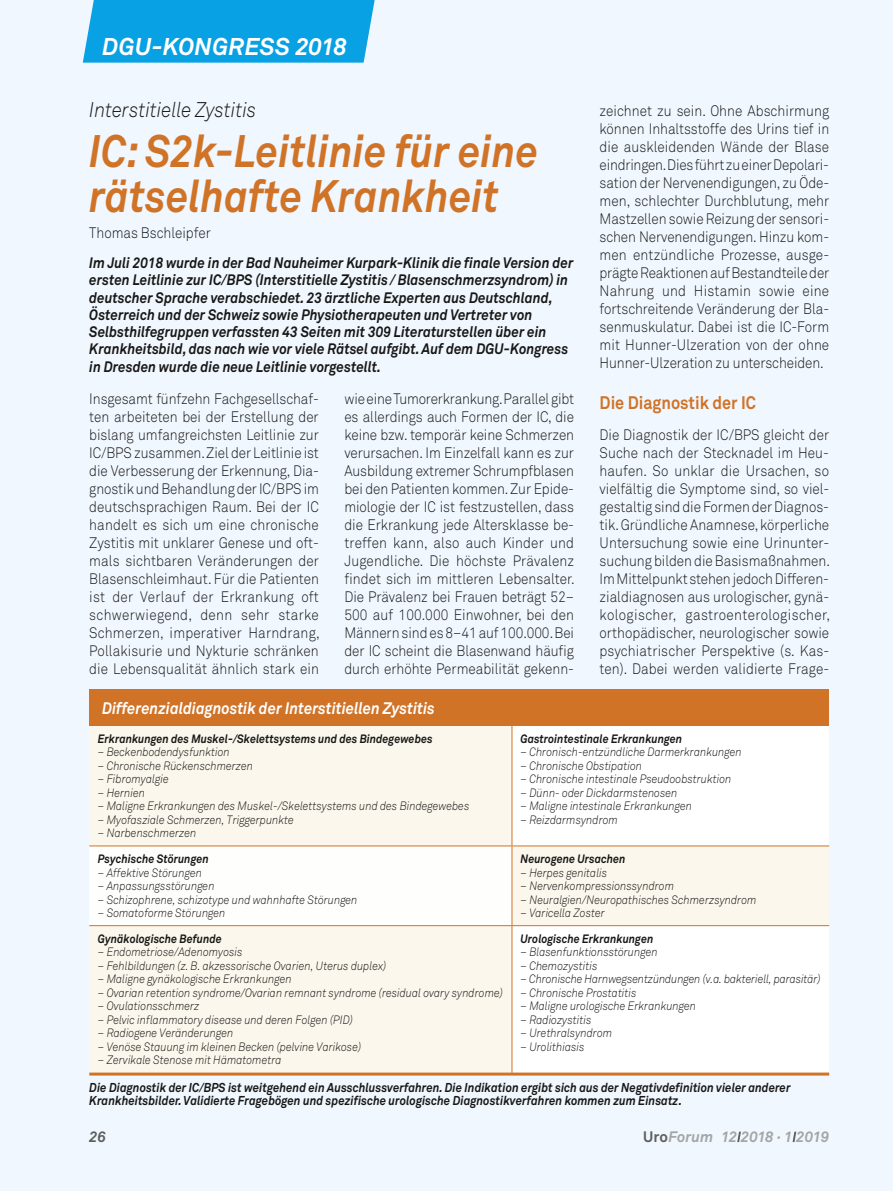
<style>
.page{position:relative;width:893px;height:1191px;background:#f0f7fe}
.page>*{position:absolute;margin:0;border:0;box-sizing:border-box;transform-origin:0 0}
.t1{font:italic 700 45px/45px "Akkurat Pro";color:#d07327;scale:.9 1}
.t2{font:italic 700 24px "Akkurat Pro";letter-spacing:.005em;color:#fff}
.t3{font:italic 300 21px "Akkurat Pro";color:#181716;scale:.9 1}
.t4{font:700 18px "Akkurat Pro";color:#d07327;scale:.9 1}
.t5{font:italic 700 16.5px "Akkurat Pro";color:#fff;scale:.9 1}
.t6{font:300 15px/18px "Akkurat Pro";color:#181716;text-align:justify;scale:.9 1}
.t7{font:italic 700 15px/17.2px "Akkurat Pro";color:#181716;scale:.9 1}
.t8{font:italic 700 15px "Akkurat Pro";letter-spacing:-.005em;color:#a4a5a5}
.t9{font:15px "Akkurat Light Pro";color:#181716;scale:.9 1}
.t10{font:italic 700 15px "Akkurat Pro";color:#5e5e5d}
.t11{font:italic 700 12.75px/13.5px "Akkurat Pro";color:#181716;scale:.9 1}
.t12{font:italic 300 12px "Akkurat Pro";color:#181716;scale:.9 1}
.t13{font:italic 700 12px "Akkurat Pro";color:#181716;scale:.9 1}
.s1{font-style:normal;color:#5e5e5d}
</style>
<div class="page">
<svg style="left:737px;top:1131px;width:4px;height:11px"></svg>
<svg style="left:793px;top:1131px;width:3px;height:11px"></svg>
<div style="left:89px;top:724px;width:740px;height:350px;background:#fbf7ec"></div>
<svg style="left:513px;top:725px;width:316px;height:347px;fill:#fff"></svg>
<div style="left:89px;top:846px;width:423px;height:79px;background:#fefefd"></div>
<hr style="left:512px;top:725px;width:1px;height:120px;background:#d07327">
<hr style="left:89px;top:845px;width:423px;height:1px;background:#d07327">
<hr style="left:512px;top:845px;width:317px;height:1px;background:#d07327">
<hr style="left:512px;top:846px;width:1px;height:79px;background:#d07327">
<hr style="left:89px;top:925px;width:423px;height:1px;background:#d07327">
<hr style="left:512px;top:925px;width:317px;height:1px;background:#d07327">
<hr style="left:512px;top:926px;width:1px;height:146px;background:#d07327">
<div style="left:89px;top:689px;width:740px;height:36px;background:#d07327"></div>
<hr style="left:89px;top:1072px;width:740px;height:3px;background:#d07327">
<div style="left:83px;top:0;width:292px;height:63px;background:#08a1e3"></div>
<h2 class="t2" style="left:102px;top:32px;width:247px">DGU-KONGRESS 2018</h2>
<h3 class="t3" style="left:89px;top:97px;width:187px">Interstitielle Zystitis</h3>
<h1 class="t1" style="left:89px;top:128px;width:500px">IC: S2k-Leitlinie für eine rätselhafte Krankheit</h1>
<p class="t9" style="left:89px;top:224px;width:137px">Thomas Bschleipfer</p>
<p class="t7" style="left:89px;top:254px;width:539px">Im Juli 2018 wurde in der Bad Nauheimer Kurpark-Klinik die finale Version der ersten Leitlinie zur IC/BPS (Interstitielle Zystitis / Blasenschmerzsyndrom) in deutscher Sprache verabschiedet. 23 ärztliche Experten aus Deutschland, Österreich und der Schweiz sowie Physiotherapeuten und Vertreter von Selbsthilfegruppen verfassten 43 Seiten mit 309 Literaturstellen über ein Krankheitsbild, das nach wie vor viele Rätsel aufgibt. Auf dem DGU-Kongress in Dresden wurde die neue Leitlinie vorgestellt.</p>
<p class="t6" style="left:89px;top:390px;width:257px">Insgesamt fünfzehn Fachgesellschaf&shy;ten arbeiteten bei der Erstellung der bislang umfangreichsten Leitlinie zur IC/BPS zusammen. Ziel der Leitlinie ist die Verbesserung der Erkennung, Dia&shy;gnostik und Behandlung der IC/BPS im deutschsprachigen Raum. Bei der IC handelt es sich um eine chronische Zystitis mit unklarer Genese und oft&shy;mals sichtbaren Veränderungen der Blasenschleimhaut. Für die Patienten ist der Verlauf der Erkrankung oft schwerwiegend, denn sehr starke Schmerzen, imperativer Harndrang, Pollakisurie und Nykturie schränken die Lebensqualität ähnlich stark ein</p>
<p class="t6" style="left:344px;top:390px;width:257px">wie eine Tumorerkrankung. Parallel gibt es allerdings auch Formen der IC, die keine bzw. temporär keine Schmerzen verursachen. Im Einzelfall kann es zur Ausbildung extremer Schrumpfblasen bei den Patienten kommen. Zur Epide&shy;miologie der IC ist festzustellen, dass die Erkrankung jede Altersklasse be&shy;treffen kann, also auch Kinder und Jugendliche. Die höchste Prävalenz findet sich im mittleren Lebensalter.<br>Die Prävalenz bei Frauen beträgt 52– 500 auf 100.000 Einwohner, bei den Männern sind es 8–41 auf 100.000. Bei der IC scheint die Blasenwand häufig durch erhöhte Permeabilität gekenn-</p>
<p class="t5" style="left:102px;top:697px;width:371px">Differenzialdiagnostik der Interstitiellen Zystitis</p>
<p class="t6" style="left:600px;top:102px;width:257px">zeichnet zu sein. Ohne Abschirmung können Inhaltsstoffe des Urins tief in die auskleidenden Wände der Blase eindringen. Dies führt zu einer Depolari&shy;sation der Nervenendigungen, zu Öde&shy;men, schlechter Durchblutung, mehr Mastzellen sowie Reizung der sensori&shy;schen Nervenendigungen. Hinzu kom&shy;men entzündliche Prozesse, ausge&shy;prägte Reaktionen auf Bestandteile der Nahrung und Histamin sowie eine fortschreitende Veränderung der Bla&shy;senmuskulatur. Dabei ist die IC-Form mit Hunner-Ulzeration von der ohne Hunner-Ulzeration zu unterscheiden.</p>
<p class="t4" style="left:600px;top:391px;width:175px">Die Diagnostik der IC</p>
<p class="t6" style="left:600px;top:426px;width:257px">Die Diagnostik der IC/BPS gleicht der Suche nach der Stecknadel im Heu&shy;haufen. So unklar die Ursachen, so vielfältig die Symptome sind, so viel&shy;gestaltig sind die Formen der Diagnos&shy;tik. Gründliche Anamnese, körperliche Untersuchung sowie eine Urinunter&shy;suchung bilden die Basismaßnahmen.<br>Im Mittelpunkt stehen jedoch Differen&shy;zialdiagnosen aus urologischer, gynä&shy;kologischer, gastroenterologischer, orthopädischer, neurologischer sowie psychiatrischer Perspektive (s. Kas&shy;ten). Dabei werden validierte Frage-</p>
<p class="t13" style="left:98px;top:731px;width:373px">Erkrankungen des Muskel-/Skelettsystems und des Bindegewebes</p>
<p class="t12" style="left:98px;top:745px;width:148px">– Beckenbodendysfunktion</p>
<p class="t12" style="left:98px;top:758px;width:174px">– Chronische Rückenschmerzen</p>
<p class="t12" style="left:98px;top:772px;width:80px">– Fibromyalgie</p>
<p class="t12" style="left:98px;top:785px;width:54px">– Hernien</p>
<p class="t12" style="left:98px;top:799px;width:414px">– Maligne Erkrankungen des Muskel-/Skelettsystems und des Bindegewebes</p>
<p class="t12" style="left:98px;top:812px;width:219px">– Myofasziale Schmerzen, Triggerpunkte</p>
<p class="t12" style="left:98px;top:826px;width:111px">– Narbenschmerzen</p>
<p class="t13" style="left:98px;top:851px;width:125px">Psychische Störungen</p>
<p class="t12" style="left:98px;top:865px;width:117px">– Affektive Störungen</p>
<p class="t12" style="left:98px;top:878px;width:131px">– Anpassungsstörungen</p>
<p class="t12" style="left:98px;top:892px;width:290px">– Schizophrene, schizotype und wahnhafte Störungen</p>
<p class="t12" style="left:98px;top:905px;width:143px">– Somatoforme Störungen</p>
<p class="t13" style="left:98px;top:931px;width:139px">Gynäkologische Befunde</p>
<p class="t12" style="left:98px;top:945px;width:162px">– Endometriose/Adenomyosis</p>
<p class="t12" style="left:98px;top:958px;width:322px">– Fehlbildungen (z. B. akzessorische Ovarien, Uterus duplex)</p>
<p class="t12" style="left:98px;top:972px;width:217px">– Maligne gynäkologische Erkrankungen</p>
<p class="t12" style="left:98px;top:985px;width:452px">– Ovarian retention syndrome/Ovarian remnant syndrome (residual ovary syndrome)</p>
<p class="t12" style="left:98px;top:999px;width:114px">– Ovulationsschmerz</p>
<p class="t12" style="left:98px;top:1012px;width:285px">– Pelvic inflammatory disease und deren Folgen (PID)</p>
<p class="t12" style="left:98px;top:1026px;width:152px">– Radiogene Veränderungen</p>
<p class="t12" style="left:98px;top:1039px;width:294px">– Venöse Stauung im kleinen Becken (pelvine Varikose)</p>
<p class="t12" style="left:98px;top:1053px;width:206px">– Zervikale Stenose mit Hämatometra</p>
<p class="t13" style="left:520px;top:731px;width:181px">Gastrointestinale Erkrankungen</p>
<p class="t12" style="left:520px;top:745px;width:247px">– Chronisch-entzündliche Darmerkrankungen</p>
<p class="t12" style="left:520px;top:758px;width:137px">– Chronische Obstipation</p>
<p class="t12" style="left:520px;top:772px;width:236px">– Chronische intestinale Pseudoobstruktion</p>
<p class="t12" style="left:520px;top:785px;width:176px">– Dünn- oder Dickdarmstenosen</p>
<p class="t12" style="left:520px;top:799px;width:192px">– Maligne intestinale Erkrankungen</p>
<p class="t12" style="left:520px;top:812px;width:110px">– Reizdarmsyndrom</p>
<p class="t13" style="left:520px;top:851px;width:118px">Neurogene Ursachen</p>
<p class="t12" style="left:520px;top:865px;width:98px">– Herpes genitalis</p>
<p class="t12" style="left:520px;top:878px;width:172px">– Nervenkompressionssyndrom</p>
<p class="t12" style="left:520px;top:892px;width:264px">– Neuralgien/Neuropathisches Schmerzsyndrom</p>
<p class="t12" style="left:520px;top:905px;width:95px">– Varicella Zoster</p>
<p class="t13" style="left:520px;top:931px;width:149px">Urologische Erkrankungen</p>
<p class="t12" style="left:520px;top:945px;width:154px">– Blasenfunktionsstörungen</p>
<p class="t12" style="left:520px;top:958px;width:87px">– Chemozystitis</p>
<p class="t12" style="left:520px;top:972px;width:335px">– Chronische Harnwegsentzündungen (v.a. bakteriell, parasitär)</p>
<p class="t12" style="left:520px;top:985px;width:130px">– Chronische Prostatitis</p>
<p class="t12" style="left:520px;top:999px;width:197px">– Maligne urologische Erkrankungen</p>
<p class="t12" style="left:520px;top:1012px;width:80px">– Radiozystitis</p>
<p class="t12" style="left:520px;top:1026px;width:103px">– Urethralsyndrom</p>
<p class="t12" style="left:520px;top:1039px;width:73px">– Urolithiasis</p>
<p class="t11" style="left:89px;top:1080px;width:781px">Die Diagnostik der IC/BPS ist weitgehend ein Ausschlussverfahren. Die Indikation ergibt sich aus der Negativdefinition vieler anderer<br>Krankheitsbilder. Validierte Fragebögen und spezifische urologische Diagnostikverfahren kommen zum Einsatz.</p>
<p class="t10" style="left:89px;top:1127px;width:18px">26</p>
<p class="t8" style="left:643px;top:1127px;width:187px"><span class="s1">Uro</span>Forum 12 2018 · 1 2019</p>
</div>
